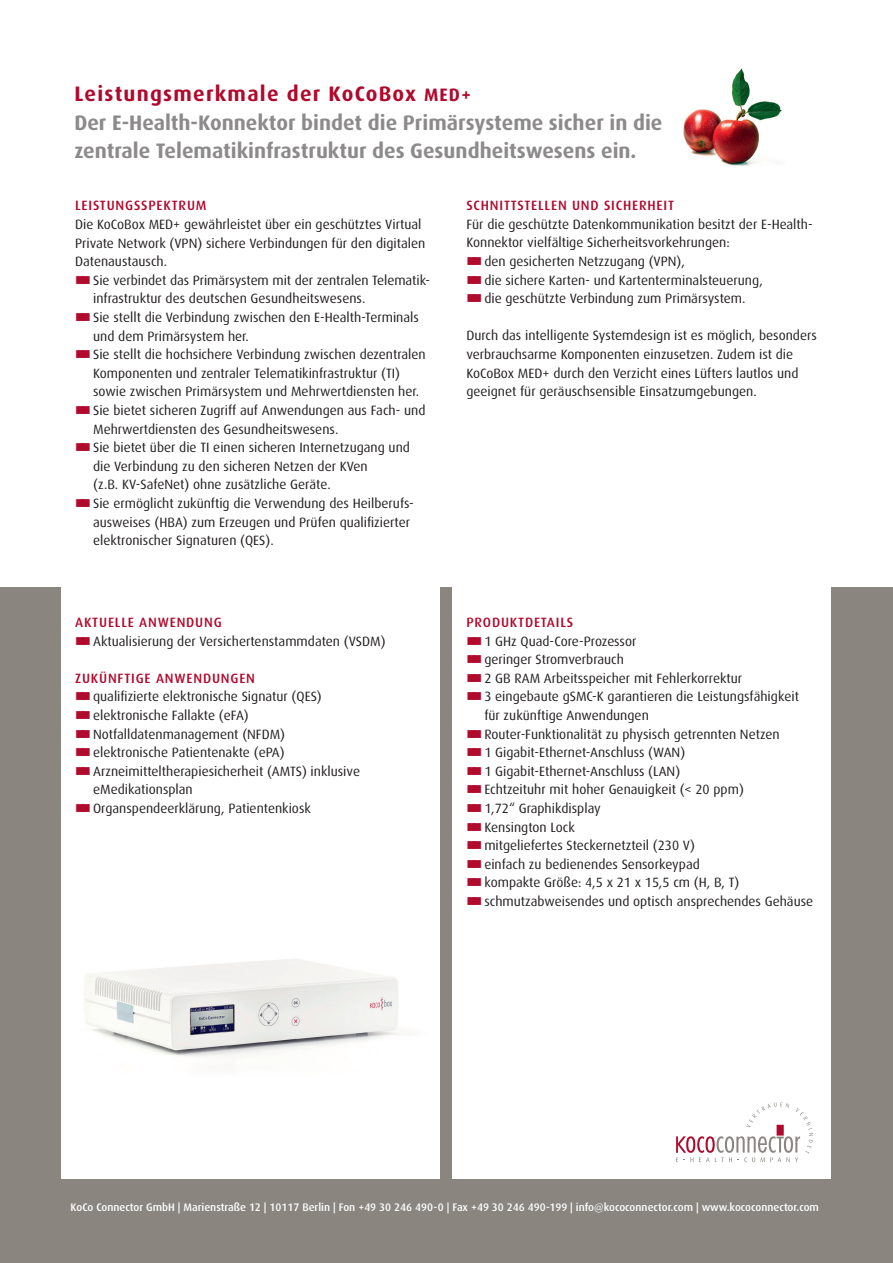
<style>
.page{position:relative;width:893px;height:1263px;background:#fff}
.page>*{position:absolute;margin:0;border:0;box-sizing:border-box;transform-origin:0 0}
.t1{font:700 21px/28.5px "Dax";color:#8d8a8b}
.t2{font:700 21px "Dax";letter-spacing:.06em;color:#b0092c}
.t3{font:13.5px/18.6px "Dax";color:#231f20}
.t4{font:500 13.5px "Dax";letter-spacing:.06em;color:#b0092c}
.t5{font:500 10.95px "Dax";color:#fff}
.s1{font-size:18px}
.s2{color:#b00b2d}
</style>
<div class="page">
<div style="left:0;top:587px;width:893px;height:676px;background:#8a857f"></div>
<div style="left:61px;top:576px;width:378px;height:603px;background:#fff"></div>
<div style="left:452px;top:576px;width:379px;height:603px;background:#fff"></div>
<svg style="left:676px;top:1102px;width:137px;height:60px"></svg>
<img style="left:683px;top:68px;width:99px;height:98px">
<img style="left:84px;top:959px;width:317px;height:98px">
<p class="t2" style="left:74px;top:82px;width:398px">Leistungsmerkmale der KoCoBox <span class="s1">MED+</span></p>
<p class="t1" style="left:74px;top:108px;width:590px">Der E-Health-Konnektor bindet die Primärsysteme sicher in die zentrale Telematikinfrastruktur des Gesundheitswesens ein.</p>
<p class="t4" style="left:75px;top:198px;width:133px">LEISTUNGSSPEKTRUM</p>
<p class="t3" style="left:75px;top:215px;width:352px">Die KoCoBox MED+ gewährleistet über ein geschütztes Virtual<br>Private Network (VPN) sichere Verbindungen für den digitalen<br>Datenaustausch.</p>
<p class="t3" style="left:93px;top:271px;width:338px;text-indent:-18px"><span class="s2">■■</span> Sie verbindet das Primärsystem mit der zentralen Telematik&shy;infrastruktur des deutschen Gesundheitswesens.</p>
<p class="t3" style="left:93px;top:308px;width:327px;text-indent:-18px"><span class="s2">■■</span> Sie stellt die Verbindung zwischen den E-Health-Terminals und dem Primärsystem her.</p>
<p class="t3" style="left:93px;top:345px;width:334px;text-indent:-18px"><span class="s2">■■</span> Sie stellt die hochsichere Verbindung zwischen dezentralen<br>Komponenten und zentraler Telematikinfrastruktur (TI) sowie zwischen Primärsystem und Mehrwertdiensten her.</p>
<p class="t3" style="left:93px;top:401px;width:334px;text-indent:-18px"><span class="s2">■■</span> Sie bietet sicheren Zugriff auf Anwendungen aus Fach- und<br>Mehrwertdiensten des Gesundheitswesens.</p>
<p class="t3" style="left:93px;top:438px;width:318px;text-indent:-18px"><span class="s2">■■</span> Sie bietet über die TI einen sicheren Internetzugang und die Verbindung zu den sicheren Netzen der KVen</p>
<p class="t3" style="left:93px;top:475px;width:239px">(z.B. KV-SafeNet) ohne zusätzliche Geräte.</p>
<p class="t3" style="left:93px;top:494px;width:322px;text-indent:-18px"><span class="s2">■■</span> Sie ermöglicht zukünftig die Verwendung des Heilberufs&shy;ausweises (HBA) zum Erzeugen und Prüfen qualifizierter elektronischer Signaturen (QES).</p>
<p class="t4" style="left:75px;top:615px;width:148px">AKTUELLE ANWENDUNG</p>
<p class="t3" style="left:75px;top:632px;width:312px"><span class="s2">■■</span> Aktualisierung der Versichertenstammdaten (VSDM)</p>
<p class="t4" style="left:75px;top:671px;width:181px">ZUKÜNFTIGE ANWENDUNGEN</p>
<p class="t3" style="left:75px;top:688px;width:248px"><span class="s2">■■</span> qualifizierte elektronische Signatur (QES)</p>
<p class="t3" style="left:75px;top:706px;width:175px"><span class="s2">■■</span> elektronische Fallakte (eFA)</p>
<p class="t3" style="left:75px;top:725px;width:212px"><span class="s2">■■</span> Notfalldatenmanagement (NFDM)</p>
<p class="t3" style="left:75px;top:743px;width:211px"><span class="s2">■■</span> elektronische Patientenakte (ePA)</p>
<p class="t3" style="left:75px;top:762px;width:286px"><span class="s2">■■</span> Arzneimitteltherapiesicherheit (AMTS) inklusive</p>
<p class="t3" style="left:93px;top:781px;width:101px">eMedikationsplan</p>
<p class="t3" style="left:75px;top:799px;width:237px"><span class="s2">■■</span> Organspendeerklärung, Patientenkiosk</p>
<p class="t4" style="left:466px;top:198px;width:209px">SCHNITTSTELLEN UND SICHERHEIT</p>
<p class="t3" style="left:466px;top:215px;width:348px">Für die geschützte Datenkommunikation besitzt der E-Health-<br>Konnektor vielfältige Sicherheitsvorkehrungen:</p>
<p class="t3" style="left:466px;top:252px;width:220px"><span class="s2">■■</span> den gesicherten Netzzugang (VPN),</p>
<p class="t3" style="left:466px;top:271px;width:298px"><span class="s2">■■</span> die sichere Karten- und Kartenterminalsteuerung,</p>
<p class="t3" style="left:466px;top:289px;width:281px"><span class="s2">■■</span> die geschützte Verbindung zum Primärsystem.</p>
<p class="t3" style="left:466px;top:327px;width:352px">Durch das intelligente Systemdesign ist es möglich, besonders verbrauchsarme Komponenten einzusetzen. Zudem ist die KoCoBox MED+ durch den Verzicht eines Lüfters lautlos und geeignet für geräuschsensible Einsatzumgebungen.</p>
<p class="t4" style="left:466px;top:615px;width:108px">PRODUKTDETAILS</p>
<p class="t3" style="left:466px;top:632px;width:172px"><span class="s2">■■</span> 1 GHz Quad-Core-Prozessor</p>
<p class="t3" style="left:466px;top:650px;width:159px"><span class="s2">■■</span> geringer Stromverbrauch</p>
<p class="t3" style="left:466px;top:669px;width:277px"><span class="s2">■■</span> 2 GB RAM Arbeitsspeicher mit Fehlerkorrektur</p>
<p class="t3" style="left:466px;top:688px;width:334px"><span class="s2">■■</span> 3 eingebaute gSMC-K garantieren die Leistungsfähigkeit</p>
<p class="t3" style="left:484px;top:706px;width:166px">für zukünftige Anwendungen</p>
<p class="t3" style="left:466px;top:725px;width:315px"><span class="s2">■■</span> Router-Funktionalität zu physisch getrennten Netzen</p>
<p class="t3" style="left:466px;top:743px;width:220px"><span class="s2">■■</span> 1 Gigabit-Ethernet-Anschluss (WAN)</p>
<p class="t3" style="left:466px;top:762px;width:215px"><span class="s2">■■</span> 1 Gigabit-Ethernet-Anschluss (LAN)</p>
<p class="t3" style="left:466px;top:781px;width:279px"><span class="s2">■■</span> Echtzeituhr mit hoher Genauigkeit (&lt; 20 ppm)</p>
<p class="t3" style="left:466px;top:799px;width:136px"><span class="s2">■■</span> 1,72“ Graphikdisplay</p>
<p class="t3" style="left:466px;top:818px;width:110px"><span class="s2">■■</span> Kensington Lock</p>
<p class="t3" style="left:466px;top:836px;width:230px"><span class="s2">■■</span> mitgeliefertes Steckernetzteil (230 V)</p>
<p class="t3" style="left:466px;top:855px;width:235px"><span class="s2">■■</span> einfach zu bedienendes Sensorkeypad</p>
<p class="t3" style="left:466px;top:874px;width:275px"><span class="s2">■■</span> kompakte Größe: 4,5 x 21 x 15,5 cm (H, B, T)</p>
<p class="t3" style="left:466px;top:892px;width:348px"><span class="s2">■■</span> schmutzabweisendes und optisch ansprechendes Gehäuse</p>
<p class="t5" style="left:71px;top:1201px;width:750px">KoCo Connector GmbH | Marienstraße 12 | 10117 Berlin | Fon +49 30 246 490-0 | Fax +49 30 246 490-199 | info@kococonnector.com | www.kococonnector.com</p>
</div>
